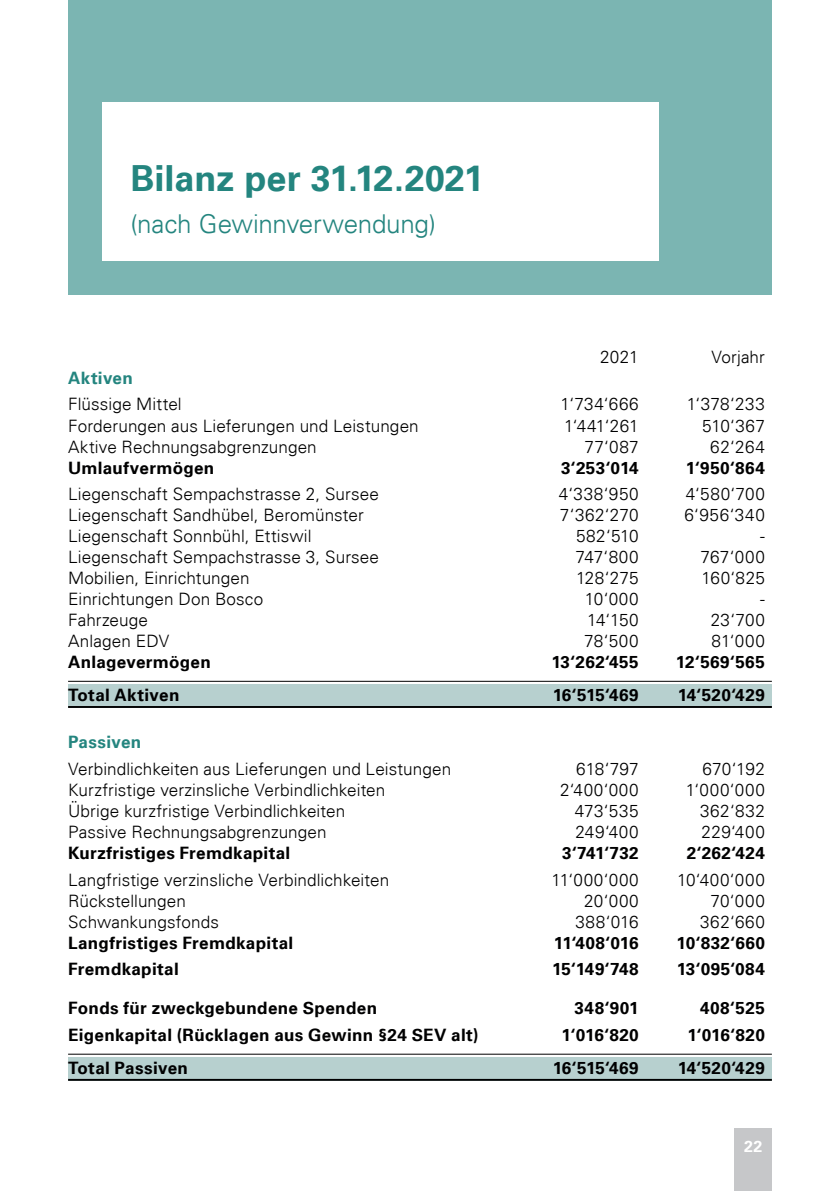
<style>
.page{position:relative;width:840px;height:1191px;background:#fff}
.page>*{position:absolute;margin:0;border:0;box-sizing:border-box;transform-origin:0 0}
.t1{font:700 36px "Univers 65";color:#24857f}
.t2{font:300 26px "Univers 45";letter-spacing:-.01em;color:#24857f}
.t3{font:300 17.2px "Univers 45";letter-spacing:.005em;color:#000001}
.t4{font:700 17.2px "Univers 65";letter-spacing:.015em;color:#000001}
.t5{font:700 17.2px "Univers 65";letter-spacing:.02em;color:#24857f}
.t6{font:700 16px "Univers 65";color:#fff}
</style>
<div class="page">
<div style="left:68px;top:0;width:703px;height:295px;background:#7bb5b2"></div>
<div style="left:102px;top:102px;width:556px;height:159px;background:#fff"></div>
<div style="left:68px;top:684px;width:703px;height:23px;background:#b7d0cf"></div>
<hr style="left:68px;top:681px;width:703px;height:1px;background:#000001">
<hr style="left:68px;top:706px;width:703px;height:2px;background:#000001">
<div style="left:68px;top:1056px;width:703px;height:24px;background:#b7d0cf"></div>
<hr style="left:68px;top:1053px;width:703px;height:1px;background:#000001">
<hr style="left:68px;top:1079px;width:703px;height:1px;background:#000001">
<div style="left:734px;top:1128px;width:37px;height:63px;background:#c6c7c9"></div>
<h1 class="t1" style="left:130px;top:157px;width:355px">Bilanz per 31.12.2021</h1>
<h2 class="t2" style="left:130px;top:208px;width:307px">(nach Gewinnverwendung)</h2>
<p class="t3" style="left:599px;top:346px;width:40px">2021</p>
<p class="t3" style="left:711px;top:346px;width:55px">Vorjahr</p>
<p class="t5" style="left:68px;top:368px;width:66px">Aktiven</p>
<p class="t3" style="left:68px;top:394px;width:115px">Flüssige Mittel</p>
<p class="t3" style="left:560px;top:394px;width:80px">1‘734‘666</p>
<p class="t3" style="left:686px;top:394px;width:80px">1‘378‘233</p>
<p class="t3" style="left:68px;top:415px;width:352px">Forderungen aus Lieferungen und Leistungen</p>
<p class="t3" style="left:564px;top:415px;width:76px">1‘441‘261</p>
<p class="t3" style="left:702px;top:415px;width:64px">510‘367</p>
<p class="t3" style="left:68px;top:436px;width:250px">Aktive Rechnungsabgrenzungen</p>
<p class="t3" style="left:584px;top:436px;width:56px">77‘087</p>
<p class="t3" style="left:710px;top:436px;width:56px">62‘264</p>
<p class="t4" style="left:68px;top:457px;width:148px">Umlaufvermögen</p>
<p class="t4" style="left:560px;top:457px;width:79px">3‘253‘014</p>
<p class="t4" style="left:685px;top:457px;width:80px">1‘950‘864</p>
<p class="t3" style="left:68px;top:484px;width:312px">Liegenschaft Sempachstrasse 2, Sursee</p>
<p class="t3" style="left:558px;top:484px;width:81px">4‘338‘950</p>
<p class="t3" style="left:685px;top:484px;width:81px">4‘580‘700</p>
<p class="t3" style="left:68px;top:505px;width:297px">Liegenschaft Sandhübel, Beromünster</p>
<p class="t3" style="left:559px;top:505px;width:80px">7‘362‘270</p>
<p class="t3" style="left:684px;top:505px;width:82px">6‘956‘340</p>
<p class="t3" style="left:68px;top:526px;width:245px">Liegenschaft Sonnbühl, Ettiswil</p>
<p class="t3" style="left:575px;top:526px;width:64px">582‘510</p>
<p class="t3" style="left:759px;top:526px;width:6px">-</p>
<p class="t3" style="left:68px;top:547px;width:312px">Liegenschaft Sempachstrasse 3, Sursee</p>
<p class="t3" style="left:575px;top:547px;width:65px">747‘800</p>
<p class="t3" style="left:700px;top:547px;width:66px">767‘000</p>
<p class="t3" style="left:68px;top:568px;width:183px">Mobilien, Einrichtungen</p>
<p class="t3" style="left:576px;top:568px;width:64px">128‘275</p>
<p class="t3" style="left:701px;top:568px;width:65px">160‘825</p>
<p class="t3" style="left:68px;top:589px;width:196px">Einrichtungen Don Bosco</p>
<p class="t3" style="left:584px;top:589px;width:55px">10‘000</p>
<p class="t3" style="left:759px;top:589px;width:6px">-</p>
<p class="t3" style="left:68px;top:610px;width:81px">Fahrzeuge</p>
<p class="t3" style="left:587px;top:610px;width:53px">14‘150</p>
<p class="t3" style="left:710px;top:610px;width:56px">23‘700</p>
<p class="t3" style="left:68px;top:631px;width:103px">Anlagen EDV</p>
<p class="t3" style="left:583px;top:631px;width:56px">78‘500</p>
<p class="t3" style="left:711px;top:631px;width:55px">81‘000</p>
<p class="t4" style="left:68px;top:652px;width:144px">Anlagevermögen</p>
<p class="t4" style="left:551px;top:652px;width:89px">13‘262‘455</p>
<p class="t4" style="left:675px;top:652px;width:90px">12‘569‘565</p>
<p class="t4" style="left:68px;top:684px;width:113px">Total Aktiven</p>
<p class="t4" style="left:552px;top:684px;width:87px">16‘515‘469</p>
<p class="t4" style="left:677px;top:684px;width:88px">14‘520‘429</p>
<p class="t5" style="left:68px;top:732px;width:75px">Passiven</p>
<p class="t3" style="left:68px;top:758px;width:384px">Verbindlichkeiten aus Lieferungen und Leistungen</p>
<p class="t3" style="left:576px;top:758px;width:64px">618‘797</p>
<p class="t3" style="left:702px;top:758px;width:64px">670‘192</p>
<p class="t3" style="left:68px;top:779px;width:318px">Kurzfristige verzinsliche Verbindlichkeiten</p>
<p class="t3" style="left:559px;top:779px;width:80px">2‘400‘000</p>
<p class="t3" style="left:685px;top:779px;width:81px">1‘000‘000</p>
<p class="t3" style="left:68px;top:800px;width:278px">Übrige kurzfristige Verbindlichkeiten</p>
<p class="t3" style="left:574px;top:800px;width:65px">473‘535</p>
<p class="t3" style="left:699px;top:800px;width:66px">362‘832</p>
<p class="t3" style="left:68px;top:821px;width:260px">Passive Rechnungsabgrenzungen</p>
<p class="t3" style="left:575px;top:821px;width:65px">249‘400</p>
<p class="t3" style="left:701px;top:821px;width:65px">229‘400</p>
<p class="t4" style="left:68px;top:843px;width:224px">Kurzfristiges Fremdkapital</p>
<p class="t4" style="left:562px;top:843px;width:78px">3‘741‘732</p>
<p class="t4" style="left:686px;top:843px;width:79px">2‘262‘424</p>
<p class="t3" style="left:68px;top:869px;width:322px">Langfristige verzinsliche Verbindlichkeiten</p>
<p class="t3" style="left:551px;top:869px;width:89px">11‘000‘000</p>
<p class="t3" style="left:676px;top:869px;width:89px">10‘400‘000</p>
<p class="t3" style="left:68px;top:890px;width:119px">Rückstellungen</p>
<p class="t3" style="left:584px;top:890px;width:56px">20‘000</p>
<p class="t3" style="left:710px;top:890px;width:56px">70‘000</p>
<p class="t3" style="left:68px;top:911px;width:152px">Schwankungsfonds</p>
<p class="t3" style="left:575px;top:911px;width:65px">388‘016</p>
<p class="t3" style="left:699px;top:911px;width:66px">362‘660</p>
<p class="t4" style="left:68px;top:932px;width:226px">Langfristiges Fremdkapital</p>
<p class="t4" style="left:553px;top:932px;width:86px">11‘408‘016</p>
<p class="t4" style="left:676px;top:932px;width:90px">10‘832‘660</p>
<p class="t4" style="left:68px;top:959px;width:112px">Fremdkapital</p>
<p class="t4" style="left:552px;top:959px;width:88px">15‘149‘748</p>
<p class="t4" style="left:676px;top:959px;width:90px">13‘095‘084</p>
<p class="t4" style="left:68px;top:998px;width:310px">Fonds für zweckgebundene Spenden</p>
<p class="t4" style="left:574px;top:998px;width:66px">348‘901</p>
<p class="t4" style="left:700px;top:998px;width:66px">408‘525</p>
<p class="t4" style="left:68px;top:1025px;width:412px">Eigenkapital (Rücklagen aus Gewinn §24 SEV alt)</p>
<p class="t4" style="left:561px;top:1025px;width:79px">1‘016‘820</p>
<p class="t4" style="left:687px;top:1025px;width:79px">1‘016‘820</p>
<p class="t4" style="left:68px;top:1057px;width:121px">Total Passiven</p>
<p class="t4" style="left:552px;top:1057px;width:87px">16‘515‘469</p>
<p class="t4" style="left:677px;top:1057px;width:88px">14‘520‘429</p>
<p class="t6" style="left:743px;top:1137px;width:20px">22</p>
</div>
